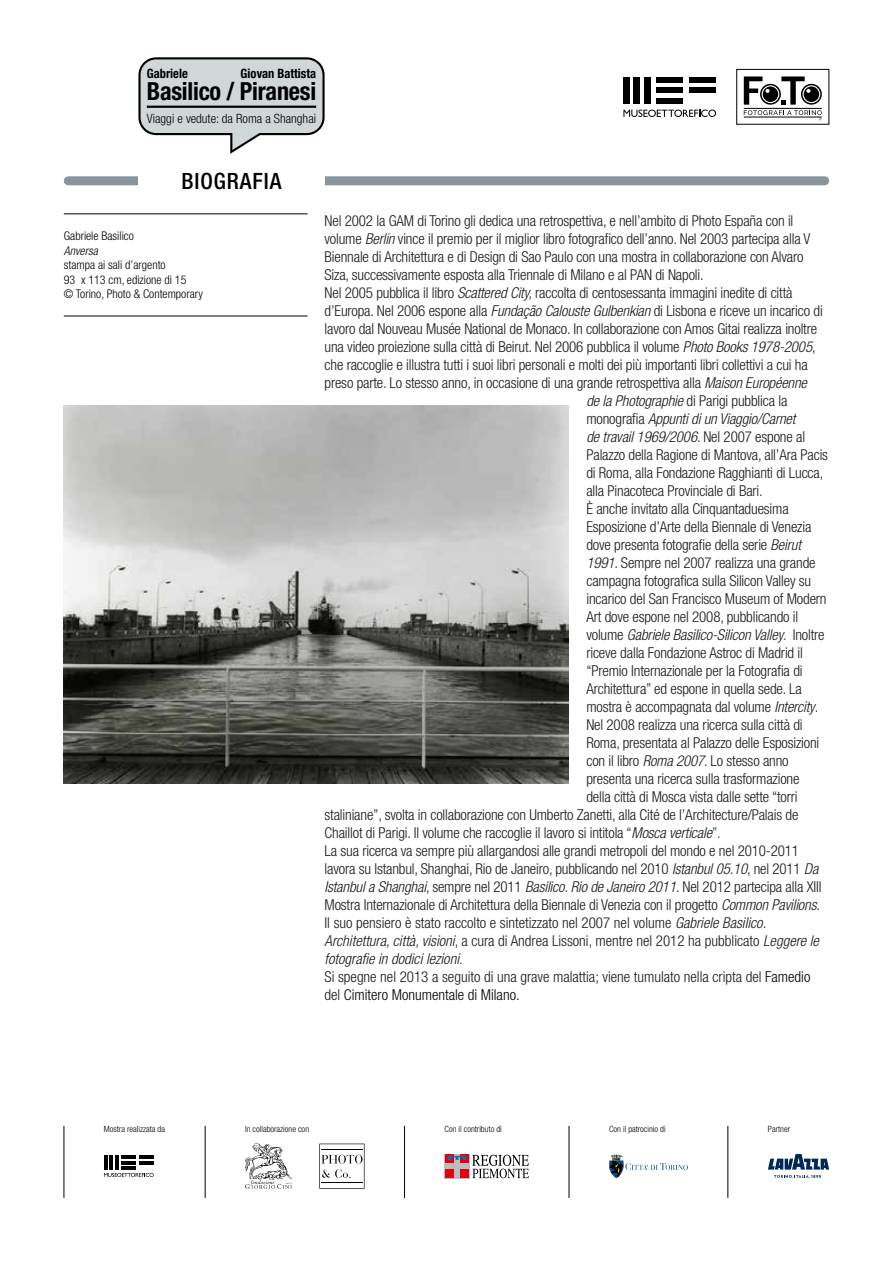
<style>
.page{position:relative;width:893px;height:1263px;background:#fff}
.page>*{position:absolute;margin:0;border:0;box-sizing:border-box;transform-origin:0 0}
.t1{font:700 condensed 24.9px "Helvetica Neue LT Std";letter-spacing:-.01em;color:#000}
.t2{font:500 condensed 22.5px "Helvetica Neue LT Std";letter-spacing:.04em;color:#000}
.t3{font:300 condensed 15px "Helvetica Neue LT Std";letter-spacing:-.01em;color:#1a1a1a}
.t4{font:italic 300 condensed 15px "Helvetica Neue LT Std";letter-spacing:-.01em;color:#1a1a1a}
.t5{font:300 condensed 15px "Helvetica Neue LT Std";color:#000}
.t6{font:300 condensed 12.9px "Helvetica Neue LT Std";color:#000}
.t7{font:700 condensed 12.9px "Helvetica Neue LT Std";color:#000}
.t8{font:300 condensed 12px/14.4px "Helvetica Neue LT Std";color:#000}
.t9{font:italic 300 condensed 12px "Helvetica Neue LT Std";color:#000}
.t10{font:300 condensed 8.7px "Helvetica Neue LT Std";color:#000}
.s1{font-style:italic}
.s2{color:#00389c}
.s3{font-style:normal}
.s4{font-style:normal;color:#00389c}
.s5{color:#000}
.s6{color:#1a1a1a}
</style>
<div class="page">
<div style="left:68px;top:176px;width:757px;height:9px;background:#8a949c"></div>
<div style="left:138px;top:154px;width:187px;height:54px;background:#fff"></div>
<hr style="left:404px;top:1126px;width:1px;height:72px;background:#000">
<hr style="left:569px;top:1126px;width:1px;height:72px;background:#000">
<hr style="left:728px;top:1126px;width:1px;height:72px;background:#000">
<hr style="left:64px;top:1126px;width:1px;height:72px;background:#000">
<hr style="left:205px;top:1126px;width:1px;height:72px;background:#000">
<div style="left:445px;top:1154px;width:25px;height:24px;background:#bbbcbd"></div>
<div style="left:460px;top:1154px;width:9px;height:9px;background:#e3000f"></div>
<div style="left:446px;top:1154px;width:8px;height:9px;background:#e3000f"></div>
<div style="left:446px;top:1169px;width:8px;height:9px;background:#e3000f"></div>
<svg style="left:448px;top:1155px;width:81px;height:23px"></svg>
<svg style="left:609px;top:1154px;width:79px;height:24px"></svg>
<svg style="left:774px;top:1175px;width:47px;height:3px"></svg>
<svg style="left:768px;top:1154px;width:61px;height:15px"></svg>
<img style="left:64px;top:406px;width:504px;height:378px">
<svg style="left:245px;top:1143px;width:47px;height:46px"></svg>
<svg style="left:319px;top:1143px;width:45px;height:46px"></svg>
<hr style="left:64px;top:214px;width:244px;height:1px;background:#000">
<hr style="left:64px;top:316px;width:244px;height:1px;background:#000">
<hr style="left:115px;top:1155px;width:3px;height:15px;background:#000">
<hr style="left:110px;top:1155px;width:3px;height:15px;background:#000">
<hr style="left:104px;top:1155px;width:3px;height:15px;background:#000">
<hr style="left:122px;top:1167px;width:14px;height:3px;background:#000">
<hr style="left:122px;top:1161px;width:14px;height:3px;background:#000">
<hr style="left:122px;top:1155px;width:14px;height:3px;background:#000">
<hr style="left:139px;top:1161px;width:15px;height:3px;background:#000">
<hr style="left:139px;top:1155px;width:15px;height:3px;background:#000">
<svg style="left:104px;top:1173px;width:50px;height:4px"></svg>
<svg style="left:138px;top:57px;width:187px;height:97px"></svg>
<hr style="left:147px;top:106px;width:169px;height:2px;background:#000">
<svg style="left:623px;top:110px;width:93px;height:7px"></svg>
<div style="left:623px;top:77px;width:6px;height:27px;background:#000"></div>
<div style="left:634px;top:77px;width:6px;height:27px;background:#000"></div>
<div style="left:644px;top:77px;width:6px;height:27px;background:#000"></div>
<div style="left:656px;top:77px;width:27px;height:5px;background:#000"></div>
<div style="left:656px;top:87px;width:27px;height:6px;background:#000"></div>
<div style="left:656px;top:98px;width:27px;height:6px;background:#000"></div>
<div style="left:689px;top:77px;width:27px;height:5px;background:#000"></div>
<div style="left:689px;top:87px;width:27px;height:6px;background:#000"></div>
<div style="left:736px;top:69px;width:93px;height:56px;border:1px solid #000"></div>
<svg style="left:744px;top:76px;width:78px;height:45px"></svg>
<p class="t7" style="left:147px;top:65px;width:43px">Gabriele</p>
<p class="t7" style="left:241px;top:65px;width:77px">Giovan Battista</p>
<p class="t6" style="left:147px;top:111px;width:171px">Viaggi e vedute: da Roma a Shanghai</p>
<h1 class="t1" style="left:147px;top:76px;width:171px">Basilico / Piranesi</h1>
<h2 class="t2" style="left:182px;top:167px;width:101px">BIOGRAFIA</h2>
<p class="t8" style="left:64px;top:229px;width:72px">Gabriele Basilico</p>
<p class="t9" style="left:64px;top:244px;width:35px">Anversa</p>
<p class="t8" style="left:64px;top:258px;width:141px">stampa ai sali d’argento<br>93 x 113 cm, edizione di 15<br>© Torino, Photo &amp; Contemporary</p>
<p class="t3" style="left:325px;top:212px;width:470px">Nel 2002 la GAM di Torino gli dedica una retrospettiva, e nell’ambito di Photo España con il</p>
<p class="t3" style="left:325px;top:230px;width:487px">volume <span class="s1">Berlin</span> vince il premio per il miglior libro fotografico dell’anno<span class="s2">.</span> Nel 2003 partecipa alla V</p>
<p class="t3" style="left:325px;top:248px;width:481px">Biennale di Architettura e di Design di Sao Paulo con una mostra in collaborazione con Alvaro</p>
<p class="t3" style="left:325px;top:266px;width:381px">Siza, successivamente esposta alla Triennale di Milano e al PAN di Napoli.</p>
<p class="t3" style="left:325px;top:284px;width:469px">Nel 2005 pubblica il libro <span class="s1">Scattered City,</span> raccolta di centosessanta immagini inedite di città</p>
<p class="t3" style="left:325px;top:302px;width:500px">d’Europa. Nel 2006 espone alla <span class="s1">Fundação Calouste Gulbenkian</span> di Lisbona e riceve un incarico di</p>
<p class="t3" style="left:325px;top:320px;width:494px">lavoro dal Nouveau Musée National de Monaco. In collaborazione con Amos Gitai realizza inoltre</p>
<p class="t3" style="left:325px;top:338px;width:493px">una video proiezione sulla città di Beirut. Nel 2006 pubblica il volume <span class="s1">Photo Books 1978-2005</span>,</p>
<p class="t3" style="left:325px;top:356px;width:485px">che raccoglie e illustra tutti i suoi libri personali e molti dei più importanti libri collettivi a cui ha</p>
<p class="t3" style="left:325px;top:374px;width:484px">preso parte. Lo stesso anno, in occasione di una grande retrospettiva alla <span class="s1">Maison Européenne</span></p>
<p class="t3" style="left:586px;top:392px;width:203px"><span class="s1">de la Photographie</span> di Parigi pubblica la</p>
<p class="t4" style="left:586px;top:410px;width:211px"><span class="s3">monografia</span> Appunti di un Viaggio/Carnet</p>
<p class="t4" style="left:586px;top:428px;width:220px">de travail 1969/2006<span class="s3">. Nel 2007 espone al</span></p>
<p class="t3" style="left:586px;top:446px;width:243px">Palazzo della Ragione di Mantova, all’Ara Pacis</p>
<p class="t3" style="left:586px;top:464px;width:239px">di Roma, alla Fondazione Ragghianti di Lucca,</p>
<p class="t3" style="left:586px;top:482px;width:178px">alla Pinacoteca Provinciale di Bari.</p>
<p class="t3" style="left:586px;top:500px;width:204px">È anche invitato alla Cinquantaduesima</p>
<p class="t3" style="left:586px;top:518px;width:226px">Esposizione d’Arte della Biennale di Venezia</p>
<p class="t3" style="left:586px;top:536px;width:216px">dove presenta fotografie della serie <span class="s1">Beirut</span></p>
<p class="t3" style="left:586px;top:554px;width:231px"><span class="s1">1991</span>. Sempre nel 2007 realizza una grande</p>
<p class="t3" style="left:586px;top:572px;width:226px">campagna fotografica sulla Silicon Valley su</p>
<p class="t3" style="left:586px;top:590px;width:242px">incarico del San Francisco Museum of Modern</p>
<p class="t3" style="left:586px;top:608px;width:213px">Art dove espone nel 2008, pubblicando il</p>
<p class="t4" style="left:586px;top:626px;width:240px"><span class="s3">volume</span> Gabriele Basilico-Silicon Valley<span class="s4">.</span> <span class="s3">Inoltre</span></p>
<p class="t3" style="left:586px;top:644px;width:218px">riceve dalla Fondazione Astroc di Madrid il</p>
<p class="t3" style="left:586px;top:662px;width:218px">“Premio Internazionale per la Fotografia di</p>
<p class="t3" style="left:586px;top:680px;width:217px">Architettura” ed espone in quella sede. La</p>
<p class="t3" style="left:586px;top:698px;width:233px">mostra è accompagnata dal volume <span class="s1">Intercity</span>.</p>
<p class="t3" style="left:586px;top:716px;width:218px">Nel 2008 realizza una ricerca sulla città di</p>
<p class="t3" style="left:586px;top:734px;width:234px">Roma, presentata al Palazzo delle Esposizioni</p>
<p class="t3" style="left:586px;top:752px;width:204px">con il libro <span class="s1">Roma 2007</span>. Lo stesso anno</p>
<p class="t3" style="left:586px;top:770px;width:215px">presenta una ricerca sulla trasformazione</p>
<p class="t3" style="left:586px;top:788px;width:213px">della città di Mosca vista dalle sette “torri</p>
<p class="t3" style="left:325px;top:806px;width:475px">staliniane”, svolta in collaborazione con Umberto Zanetti, alla Cité de l’Architecture/Palais de</p>
<p class="t3" style="left:325px;top:824px;width:398px">Chaillot di Parigi. Il volume che raccoglie il lavoro si intitola “<span class="s1">Mosca verticale</span><span class="s2">”.</span></p>
<p class="t3" style="left:325px;top:842px;width:476px">La sua ricerca va sempre più allargandosi alle grandi metropoli del mondo e nel 2010-2011</p>
<p class="t3" style="left:325px;top:860px;width:495px">lavora su Istanbul, Shanghai, Rio de Janeiro, pubblicando nel 2010 <span class="s1">Istanbul 05.10</span>, nel 2011 <span class="s1">Da</span></p>
<p class="t4" style="left:325px;top:878px;width:498px">Istanbul a Shanghai<span class="s3">, sempre nel 2011</span> Basilico. Rio de Janeiro 2011<span class="s3">. Nel 2012 partecipa alla XIII</span></p>
<p class="t3" style="left:325px;top:896px;width:497px">Mostra Internazionale di Architettura della Biennale di Venezia con il progetto <span class="s1">Common Pavilions</span>.</p>
<p class="t3" style="left:325px;top:914px;width:443px">Il suo pensiero è stato raccolto e sintetizzato nel 2007 nel volume <span class="s1">Gabriele Basilico.</span></p>
<p class="t3" style="left:325px;top:932px;width:496px"><span class="s1">Architettura, città, visioni</span>, a cura di Andrea Lissoni, mentre nel 2012 ha pubblicato <span class="s1">Leggere le</span></p>
<p class="t4" style="left:325px;top:950px;width:140px">fotografie in dodici lezioni<span class="s4">.</span></p>
<p class="t3" style="left:325px;top:968px;width:487px">Si spegne nel 2013 a seguito di una grave malattia; viene tumulato nella cripta del <span class="s5">Famedio</span></p>
<p class="t5" style="left:325px;top:986px;width:197px"><span class="s6">del</span> Cimitero Monumentale di Milano.</p>
<p class="t10" style="left:104px;top:1124px;width:63px">Mostra realizzata da</p>
<p class="t10" style="left:245px;top:1124px;width:65px">In collaborazione con</p>
<p class="t10" style="left:445px;top:1124px;width:59px">Con il contributo di</p>
<p class="t10" style="left:609px;top:1124px;width:58px">Con il patrocinio di</p>
<p class="t10" style="left:768px;top:1124px;width:24px">Partner</p>
</div>
